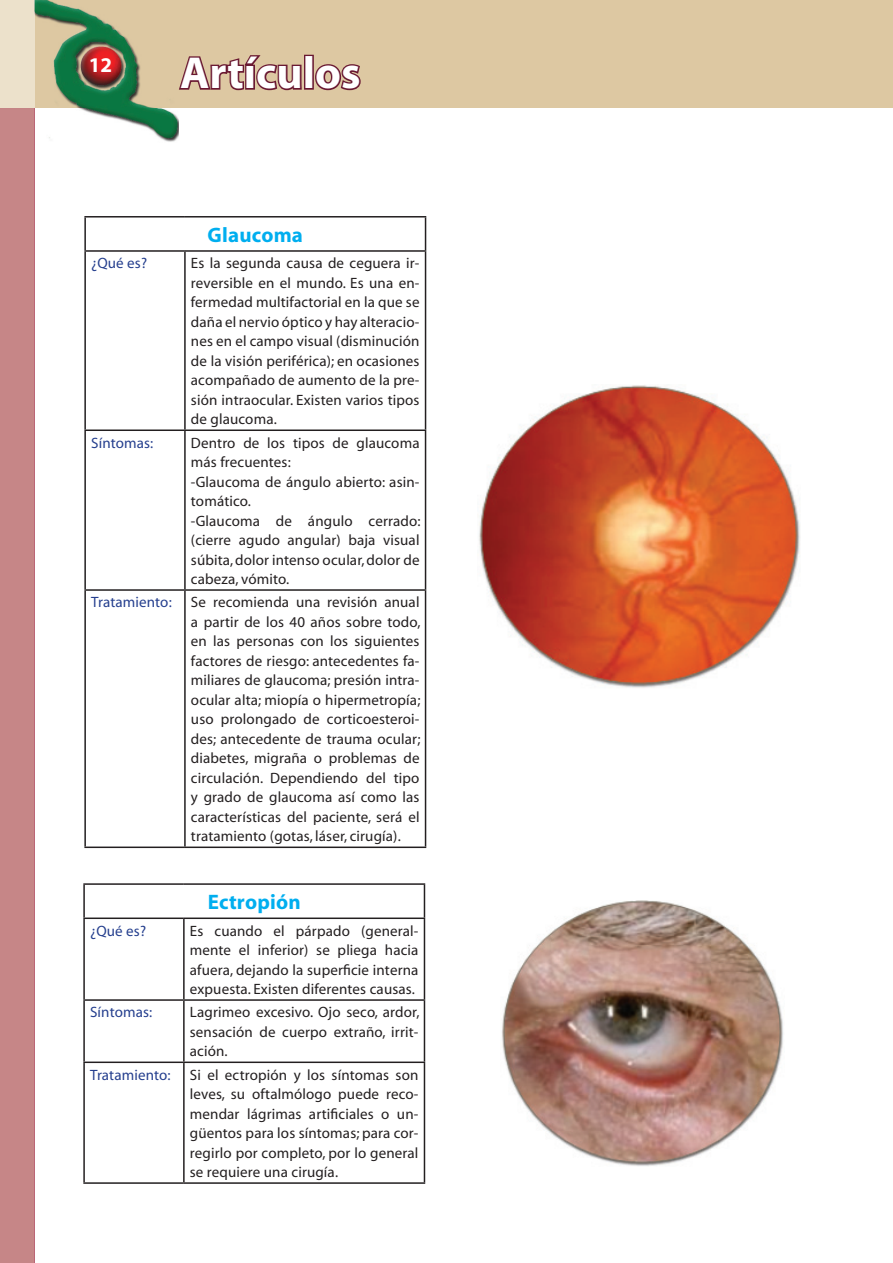
<style>
.page{position:relative;width:893px;height:1263px;background:#fff}
.page>*{position:absolute;margin:0;border:0;box-sizing:border-box;transform-origin:0 0}
.t1{font:700 45px "Myriad";color:#fff}
.t2{font:700 21px "Myriad";letter-spacing:.01em;color:#00aeef}
.t3{font:700 21px "Myriad";color:#fff}
.t4{font:15px/19.5px "Myriad";letter-spacing:.01em;color:#231f20;text-align:justify}
.t5{font:15px "Myriad";letter-spacing:.01em;color:#253f8e}
</style>
<div class="page">
<div style="left:0;top:0;width:893px;height:108px;background:#ddc8a2"></div>
<img style="left:34px;top:0;width:145px;height:144px">
<svg style="left:177px;top:53px;width:125px;height:39px"></svg>
<div style="left:304px;top:55px;width:10px;height:35px;border:3px solid #691831"></div>
<svg style="left:315px;top:64px;width:46px;height:27px"></svg>
<div style="left:0;top:0;width:34px;height:108px;background:#ece1cb"></div>
<div style="left:0;top:108px;width:34px;height:1155px;background:#c68687"></div>
<hr style="left:84px;top:216px;width:101px;height:2px;background:#231f20">
<hr style="left:84px;top:218px;width:2px;height:32px;background:#231f20">
<hr style="left:185px;top:216px;width:241px;height:2px;background:#231f20">
<hr style="left:425px;top:218px;width:1px;height:32px;background:#231f20">
<hr style="left:84px;top:250px;width:101px;height:2px;background:#231f20">
<hr style="left:84px;top:252px;width:2px;height:177px;background:#231f20">
<hr style="left:185px;top:250px;width:241px;height:2px;background:#231f20">
<hr style="left:184px;top:252px;width:2px;height:177px;background:#231f20">
<hr style="left:425px;top:252px;width:1px;height:177px;background:#231f20">
<hr style="left:84px;top:429px;width:101px;height:2px;background:#231f20">
<hr style="left:84px;top:431px;width:2px;height:158px;background:#231f20">
<hr style="left:185px;top:429px;width:241px;height:2px;background:#231f20">
<hr style="left:184px;top:431px;width:2px;height:158px;background:#231f20">
<hr style="left:425px;top:431px;width:1px;height:158px;background:#231f20">
<hr style="left:84px;top:589px;width:101px;height:2px;background:#231f20">
<hr style="left:84px;top:591px;width:2px;height:255px;background:#231f20">
<hr style="left:185px;top:589px;width:241px;height:2px;background:#231f20">
<hr style="left:184px;top:591px;width:2px;height:255px;background:#231f20">
<hr style="left:425px;top:591px;width:1px;height:255px;background:#231f20">
<hr style="left:84px;top:846px;width:101px;height:2px;background:#231f20">
<hr style="left:185px;top:846px;width:241px;height:2px;background:#231f20">
<img style="left:479px;top:385px;width:321px;height:303px">
<hr style="left:83px;top:883px;width:101px;height:2px;background:#231f20">
<hr style="left:83px;top:885px;width:2px;height:32px;background:#231f20">
<hr style="left:184px;top:883px;width:241px;height:2px;background:#231f20">
<hr style="left:424px;top:885px;width:1px;height:32px;background:#231f20">
<hr style="left:83px;top:917px;width:101px;height:2px;background:#231f20">
<hr style="left:83px;top:919px;width:2px;height:80px;background:#231f20">
<hr style="left:184px;top:917px;width:241px;height:2px;background:#231f20">
<hr style="left:183px;top:919px;width:2px;height:80px;background:#231f20">
<hr style="left:424px;top:919px;width:1px;height:80px;background:#231f20">
<hr style="left:83px;top:999px;width:101px;height:2px;background:#231f20">
<hr style="left:83px;top:1001px;width:2px;height:60px;background:#231f20">
<hr style="left:184px;top:999px;width:241px;height:2px;background:#231f20">
<hr style="left:183px;top:1001px;width:2px;height:60px;background:#231f20">
<hr style="left:424px;top:1001px;width:1px;height:60px;background:#231f20">
<hr style="left:83px;top:1061px;width:101px;height:2px;background:#231f20">
<hr style="left:83px;top:1063px;width:2px;height:119px;background:#231f20">
<hr style="left:184px;top:1061px;width:241px;height:2px;background:#231f20">
<hr style="left:183px;top:1063px;width:2px;height:119px;background:#231f20">
<hr style="left:424px;top:1063px;width:1px;height:119px;background:#231f20">
<hr style="left:83px;top:1182px;width:101px;height:2px;background:#231f20">
<hr style="left:184px;top:1182px;width:241px;height:2px;background:#231f20">
<img style="left:502px;top:900px;width:282px;height:266px">
<h2 class="t3" style="left:89px;top:55px;width:25px">12</h2>
<h1 class="t1" style="left:180px;top:50px;width:182px">Artículos</h1>
<h2 class="t2" style="left:208px;top:224px;width:97px">Glaucoma</h2>
<p class="t5" style="left:91px;top:256px;width:57px">¿Qué es?</p>
<p class="t4" style="left:191px;top:254px;width:230px">Es la segunda causa de ceguera ir&shy;reversible en el mundo. Es una en&shy;fermedad multifactorial en la que se daña el nervio óptico y hay alteracio&shy;nes en el campo visual (disminución de la visión periférica); en ocasiones acompañado de aumento de la pre&shy;sión intraocular. Existen varios tipos de glaucoma.</p>
<p class="t5" style="left:91px;top:435px;width:64px">Síntomas:</p>
<p class="t4" style="left:191px;top:433px;width:231px;text-align:left">Dentro de los tipos de glaucoma más frecuentes:<br>-Glaucoma de ángulo abierto: asin&shy;tomático.<br>-Glaucoma de ángulo cerrado: (cierre agudo angular) baja visual súbita, dolor intenso ocular, dolor de cabeza, vómito.</p>
<p class="t5" style="left:91px;top:595px;width:82px">Tratamiento:</p>
<p class="t4" style="left:191px;top:593px;width:231px">Se recomienda una revisión anual a partir de los 40 años sobre todo, en las personas con los siguientes factores de riesgo: antecedentes fa&shy;miliares de glaucoma; presión intra&shy;ocular alta; miopía o hipermetropía; uso prolongado de corticoesteroi&shy;des; antecedente de trauma ocular; diabetes, migraña o problemas de circulación. Dependiendo del tipo y grado de glaucoma así como las características del paciente, será el tratamiento (gotas, láser, cirugía).</p>
<h2 class="t2" style="left:208px;top:891px;width:94px">Ectropión</h2>
<p class="t5" style="left:90px;top:923px;width:57px">¿Qué es?</p>
<p class="t4" style="left:190px;top:921px;width:230px">Es cuando el párpado (general&shy;mente el inferior) se pliega hacia afuera, dejando la superficie interna expuesta. Existen diferentes causas.</p>
<p class="t5" style="left:90px;top:1005px;width:64px">Síntomas:</p>
<p class="t4" style="left:190px;top:1003px;width:231px">Lagrimeo excesivo. Ojo seco, ardor, sensación de cuerpo extraño, irrit&shy;ación.</p>
<p class="t5" style="left:90px;top:1067px;width:82px">Tratamiento:</p>
<p class="t4" style="left:190px;top:1065px;width:230px">Si el ectropión y los síntomas son leves, su oftalmólogo puede reco&shy;mendar lágrimas artificiales o un&shy;güentos para los síntomas; para cor&shy;regirlo por completo, por lo general se requiere una cirugía.</p>
</div>
